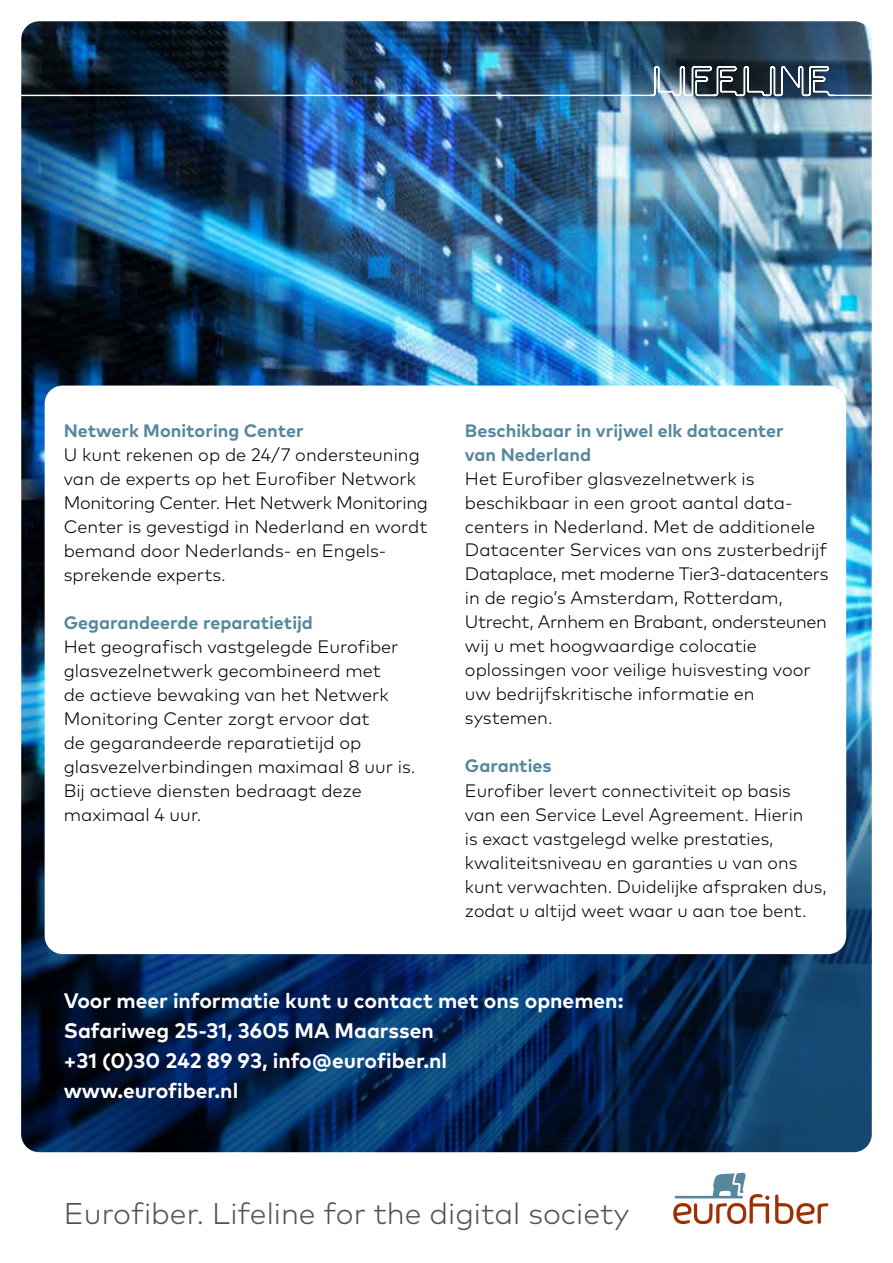
<style>
.page{position:relative;width:893px;height:1263px;background:#fff}
.page>*{position:absolute;margin:0;border:0;box-sizing:border-box;transform-origin:0 0}
.t1{font:300 30px "Mark OT";color:#54544b}
.t2{font:700 21px/30px "Mark OT";color:#fff}
.t3{font:300 18px/24px "Mark OT";color:#000}
.t4{font:700 18px/24px "Mark OT";color:#56879d}
</style>
<div class="page">
<img style="left:21px;top:21px;width:851px;height:1131px">
<svg style="left:21px;top:666px;width:851px;height:486px;background:#092d57"></svg>
<div style="left:45px;top:386px;width:801px;height:568px;background:#fff;border-radius:18px"></div>
<img style="left:21px;top:64px;width:851px;height:33px">
<svg style="left:775px;top:1194px;width:53px;height:31px"></svg>
<svg style="left:673px;top:1172px;width:96px;height:53px"></svg>
<p class="t4" style="left:64px;top:418px;width:241px">Netwerk Monitoring Center</p>
<p class="t3" style="left:64px;top:442px;width:366px">U kunt rekenen op de 24/7 ondersteuning van de experts op het Eurofiber Network Monitoring Center. Het Netwerk Monitoring Center is gevestigd in Nederland en wordt bemand door Nederlands- en Engels&shy;sprekende experts.</p>
<p class="t4" style="left:64px;top:610px;width:251px">Gegarandeerde reparatietijd</p>
<p class="t3" style="left:64px;top:634px;width:353px">Het geografisch vastgelegde Eurofiber glasvezelnetwerk gecombineerd met<br>de actieve bewaking van het Netwerk Monitoring Center zorgt ervoor dat<br>de gegarandeerde reparatietijd op glasvezelverbindingen maximaal 8 uur is.<br>Bij actieve diensten bedraagt deze maximaal 4 uur.</p>
<p class="t4" style="left:465px;top:418px;width:320px">Beschikbaar in vrijwel elk datacenter van Nederland</p>
<p class="t3" style="left:465px;top:466px;width:365px">Het Eurofiber glasvezelnetwerk is beschikbaar in een groot aantal data&shy;centers in Nederland. Met de additionele Datacenter Services van ons zusterbedrijf Dataplace, met moderne Tier3-datacenters in de regio’s Amsterdam, Rotterdam, Utrecht, Arnhem en Brabant, ondersteunen wij u met hoogwaardige colocatie oplossingen voor veilige huisvesting voor uw bedrijfskritische informatie en systemen.</p>
<p class="t4" style="left:465px;top:754px;width:88px">Garanties</p>
<p class="t3" style="left:465px;top:778px;width:363px">Eurofiber levert connectiviteit op basis<br>van een Service Level Agreement. Hierin<br>is exact vastgelegd welke prestaties, kwaliteitsniveau en garanties u van ons kunt verwachten. Duidelijke afspraken dus, zodat u altijd weet waar u aan toe bent.</p>
<p class="t2" style="left:64px;top:985px;width:561px">Voor meer informatie kunt u contact met ons opnemen:<br>Safariweg 25-31, 3605 MA Maarssen<br>+31 (0)30 242 89 93, info@eurofiber.nl www.eurofiber.nl</p>
<h1 class="t1" style="left:64px;top:1195px;width:567px">Eurofiber. Lifeline for the digital society</h1>
</div>
